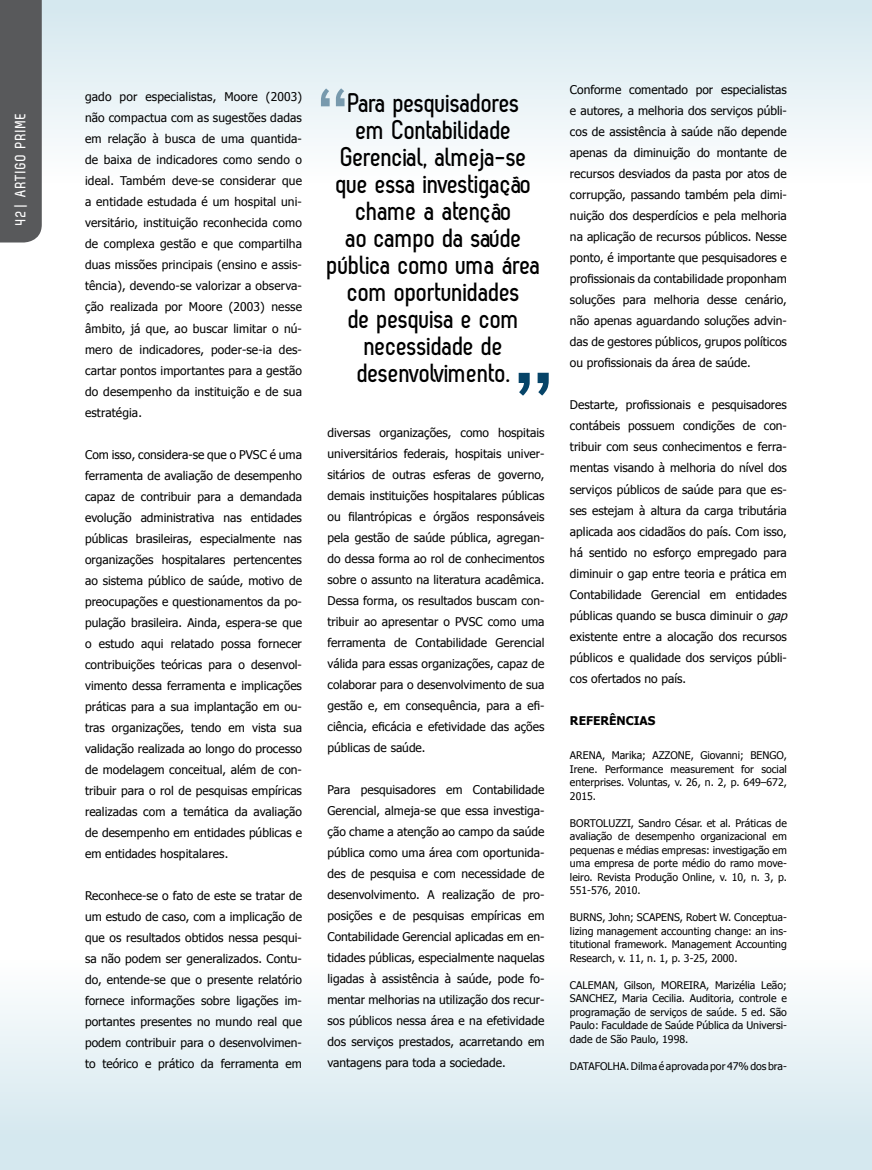
<style>
.page{position:relative;width:872px;height:1170px;background:#fff}
.page>*{position:absolute;margin:0;border:0;box-sizing:border-box;transform-origin:0 0}
.t1{font:700 27px/27px "Zag";letter-spacing:-.01em;color:#000;text-align:center}
.t2{font:700 15px "Zag";letter-spacing:.075em;color:#fff}
.t3{font:12px/21px "Tahoma";color:#000;text-align:justify}
.t4{font:700 12px "Tahoma";color:#000}
.t5{font:10.5px/13.5px "Tahoma";color:#000;text-align:justify}
.s1{font-style:italic}
</style>
<div class="page">
<svg style="left:42px;top:0;width:830px;height:142px;fill:#e4f0f4"></svg>
<svg style="left:0;top:1001px;width:872px;height:168px"></svg>
<div style="left:0;top:0;width:42px;height:242px;background:#58595b"></div>
<svg style="left:518px;top:373px;width:31px;height:22px"></svg>
<svg style="left:321px;top:88px;width:23px;height:18px"></svg>
<p class="t2" style="left:12px;top:225px;width:114px;rotate:-90deg">42 | ARTIGO PRIME</p>
<p class="t3" style="left:85px;top:86px;width:218px">gado por especialistas, Moore (2003) não compactua com as sugestões dadas em relação à busca de uma quantida&shy;de baixa de indicadores como sendo o ideal. Também deve-se considerar que a entidade estudada é um hospital uni&shy;versitário, instituição reconhecida como de complexa gestão e que compartilha duas missões principais (ensino e assis&shy;tência), devendo-se valorizar a observa&shy;ção realizada por Moore (2003) nesse âmbito, já que, ao buscar limitar o nú&shy;mero de indicadores, poder-se-ia des&shy;cartar pontos importantes para a gestão do desempenho da instituição e de sua estratégia.</p>
<p class="t3" style="left:85px;top:443px;width:218px">Com isso, considera-se que o PVSC é uma ferramenta de avaliação de desempenho capaz de contribuir para a demandada evolução administrativa nas entidades públicas brasileiras, especialmente nas organizações hospitalares pertencentes ao sistema público de saúde, motivo de preocupações e questionamentos da po&shy;pulação brasileira. Ainda, espera-se que o estudo aqui relatado possa fornecer contribuições teóricas para o desenvol&shy;vimento dessa ferramenta e implicações práticas para a sua implantação em ou&shy;tras organizações, tendo em vista sua validação realizada ao longo do processo de modelagem conceitual, além de con&shy;tribuir para o rol de pesquisas empíricas realizadas com a temática da avaliação de desempenho em entidades públicas e em entidades hospitalares.</p>
<p class="t3" style="left:85px;top:884px;width:218px">Reconhece-se o fato de este se tratar de um estudo de caso, com a implicação de que os resultados obtidos nessa pesqui&shy;sa não podem ser generalizados. Contu&shy;do, entende-se que o presente relatório fornece informações sobre ligações im&shy;portantes presentes no mundo real que podem contribuir para o desenvolvimen&shy;to teórico e prático da ferramenta em</p>
<h1 class="t1" style="left:327px;top:89px;width:215px">Para pesquisadores<br>em Contabilidade<br>Gerencial, almeja-se que essa investigação chame a atenção<br>ao campo da saúde pública como uma área com oportunidades<br>de pesquisa e com necessidade de desenvolvimento.</h1>
<p class="t3" style="left:327px;top:421px;width:218px">diversas organizações, como hospitais universitários federais, hospitais univer&shy;sitários de outras esferas de governo, demais instituições hospitalares públicas ou filantrópicas e órgãos responsáveis pela gestão de saúde pública, agregan&shy;do dessa forma ao rol de conhecimentos sobre o assunto na literatura acadêmica.<br>Dessa forma, os resultados buscam con&shy;tribuir ao apresentar o PVSC como uma ferramenta de Contabilidade Gerencial válida para essas organizações, capaz de colaborar para o desenvolvimento de sua gestão e, em consequência, para a efi&shy;ciência, eficácia e efetividade das ações públicas de saúde.</p>
<p class="t3" style="left:327px;top:778px;width:218px">Para pesquisadores em Contabilidade Gerencial, almeja-se que essa investiga&shy;ção chame a atenção ao campo da saúde pública como uma área com oportunida&shy;des de pesquisa e com necessidade de desenvolvimento. A realização de pro&shy;posições e de pesquisas empíricas em Contabilidade Gerencial aplicadas em en&shy;tidades públicas, especialmente naquelas ligadas à assistência à saúde, pode fo&shy;mentar melhorias na utilização dos recur&shy;sos públicos nessa área e na efetividade dos serviços prestados, acarretando em vantagens para toda a sociedade.</p>
<p class="t3" style="left:570px;top:79px;width:218px">Conforme comentado por especialistas e autores, a melhoria dos serviços públi&shy;cos de assistência à saúde não depende apenas da diminuição do montante de recursos desviados da pasta por atos de corrupção, passando também pela dimi&shy;nuição dos desperdícios e pela melhoria na aplicação de recursos públicos. Nesse ponto, é importante que pesquisadores e profissionais da contabilidade proponham soluções para melhoria desse cenário, não apenas aguardando soluções advin&shy;das de gestores públicos, grupos políticos ou profissionais da área de saúde.</p>
<p class="t3" style="left:570px;top:394px;width:222px;text-align:left">Destarte, profissionais e pesquisadores contábeis possuem condições de con&shy;tribuir com seus conhecimentos e ferra&shy;mentas visando à melhoria do nível dos serviços públicos de saúde para que es&shy;ses estejam à altura da carga tributária aplicada aos cidadãos do país. Com isso, há sentido no esforço empregado para diminuir o gap entre teoria e prática em Contabilidade Gerencial em entidades públicas quando se busca diminuir o <span class="s1">gap </span>existente entre a alocação dos recursos públicos e qualidade dos serviços públi&shy;cos ofertados no país.</p>
<p class="t4" style="left:570px;top:711px;width:87px">REFERÊNCIAS</p>
<p class="t5" style="left:570px;top:748px;width:218px">ARENA, Marika; AZZONE, Giovanni; BENGO, Irene. Performance measurement for social enterprises. Voluntas, v. 26, n. 2, p. 649–672, 2015.</p>
<p class="t5" style="left:570px;top:815px;width:218px">BORTOLUZZI, Sandro César. et al. Práticas de avaliação de desempenho organizacional em pequenas e médias empresas: investigação em uma empresa de porte médio do ramo move&shy;leiro. Revista Produção Online, v. 10, n. 3, p.<br>551-576, 2010.</p>
<p class="t5" style="left:570px;top:910px;width:218px">BURNS, John; SCAPENS, Robert W. Conceptua&shy;lizing management accounting change: an ins&shy;titutional framework. Management Accounting Research, v. 11, n. 1, p. 3-25, 2000.</p>
<p class="t5" style="left:570px;top:977px;width:218px">CALEMAN, Gilson, MOREIRA, Marizélia Leão; SANCHEZ, Maria Cecilia. Auditoria, controle e programação de serviços de saúde. 5 ed. São Paulo: Faculdade de Saúde Pública da Universi&shy;dade de São Paulo, 1998.</p>
<p class="t5" style="left:570px;top:1058px;width:218px">DATAFOLHA. Dilma é aprovada por 47% dos bra-</p>
</div>
